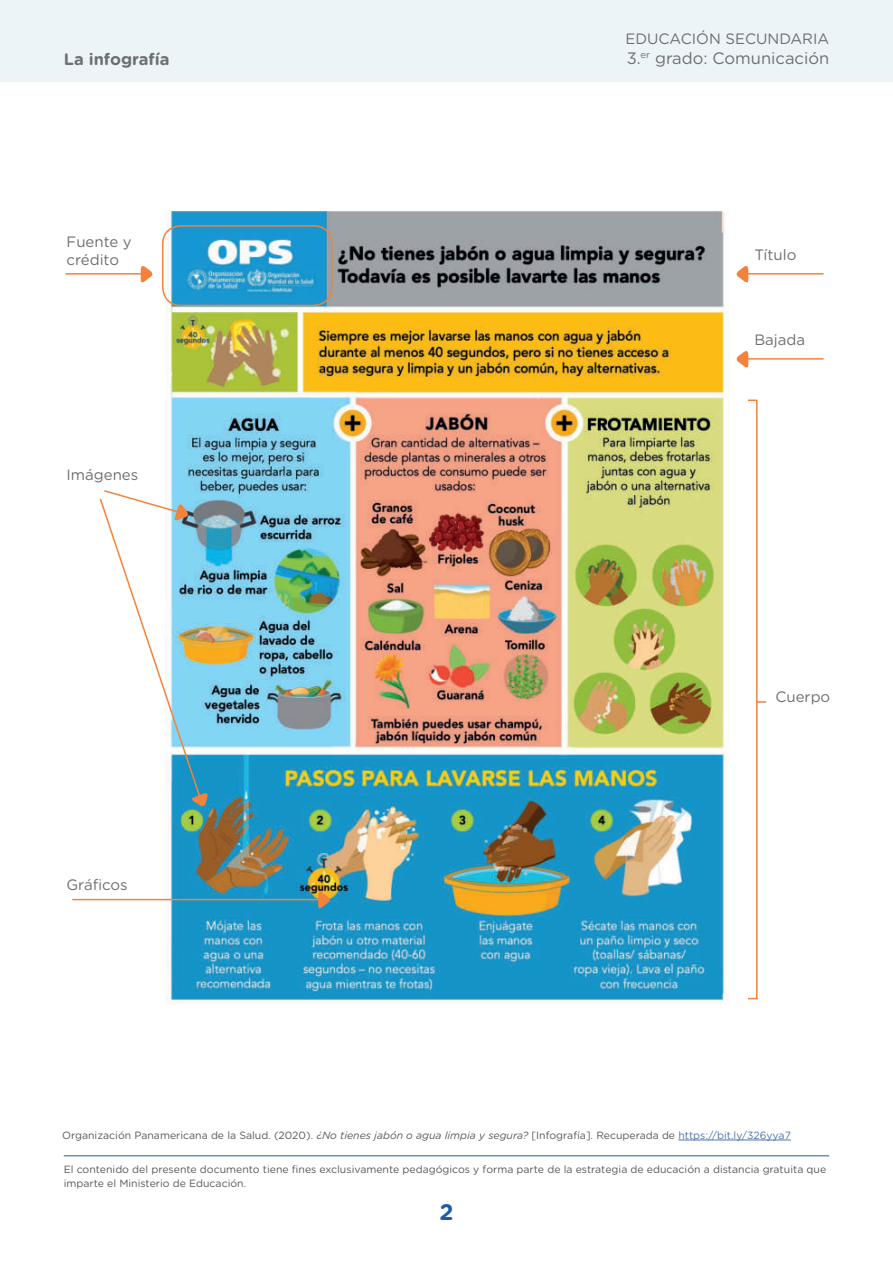
<style>
.page{position:relative;width:893px;height:1263px;background:#fff}
.page>*{position:absolute;margin:0;border:0;box-sizing:border-box;transform-origin:0 0}
.t1{font:700 22.5px "Gotham Rounded";color:#2059a8}
.t2{font:16.5px "Gotham Rounded";color:#6d6e71}
.t3{font:700 16.5px "Gotham Rounded";color:#6d6e71}
.t4{font:15px/18px "Gotham Rounded";color:#6d6e71}
.t5{font:10.5px/13.5px "Gotham Rounded";color:#57585a}
.s1{font-style:italic}
.s2{color:#4d72ac}
</style>
<div class="page">
<img style="left:166px;top:211px;width:563px;height:793px">
<hr style="left:64px;top:1155px;width:765px;height:1px;background:#2059a8">
<hr style="left:678px;top:1140px;width:113px;height:1px;background:#4d72ac">
<div style="left:0;top:0;width:893px;height:81px;background:#edf4f8"></div>
<div style="left:162px;top:225px;width:171px;height:81px;border:2px solid #f4823a;border-radius:18px"></div>
<hr style="left:65px;top:273px;width:76px;height:2px;background:#f4823a">
<svg style="left:141px;top:266px;width:12px;height:17px"></svg>
<hr style="left:72px;top:899px;width:252px;height:1px;background:#f4823a">
<svg style="left:318px;top:889px;width:14px;height:21px"></svg>
<svg style="left:99px;top:489px;width:110px;height:319px"></svg>
<hr style="left:748px;top:273px;width:76px;height:2px;background:#f4823a">
<svg style="left:736px;top:266px;width:12px;height:17px"></svg>
<hr style="left:756px;top:401px;width:1px;height:598px;background:#f4823a">
<hr style="left:748px;top:358px;width:76px;height:2px;background:#f4823a">
<svg style="left:736px;top:351px;width:12px;height:17px"></svg>
<svg style="left:757px;top:701px;width:9px;height:2px"></svg>
<h2 class="t3" style="left:64px;top:51px;width:107px">La infografía</h2>
<h3 class="t4" style="left:67px;top:233px;width:67px">Fuente y crédito</h3>
<h3 class="t4" style="left:67px;top:466px;width:73px">Imágenes</h3>
<h3 class="t4" style="left:67px;top:876px;width:63px">Gráficos</h3>
<h3 class="t4" style="left:625px;top:30px;width:205px">EDUCACIÓN SECUNDARIA</h3>
<h2 class="t2" style="left:627px;top:49px;width:204px">3.<sup>er</sup> grado: Comunicación</h2>
<h3 class="t4" style="left:754px;top:246px;width:44px">Título</h3>
<h3 class="t4" style="left:754px;top:331px;width:52px">Bajada</h3>
<h3 class="t4" style="left:775px;top:688px;width:56px">Cuerpo</h3>
<p class="t5" style="left:62px;top:1128px;width:730px">Organización Panamericana de la Salud. (2020). <span class="s1">¿No tienes jabón o agua limpia y segura?</span> [Infografía]. Recuperada de <span class="s2">https://bit.ly/326yya7</span></p>
<p class="t5" style="left:64px;top:1163px;width:764px">El contenido del presente documento tiene fines exclusivamente pedagógicos y forma parte de la estrategia de educación a distancia gratuita que imparte el Ministerio de Educación.</p>
<h1 class="t1" style="left:439px;top:1201px;width:16px">2</h1>
</div>
